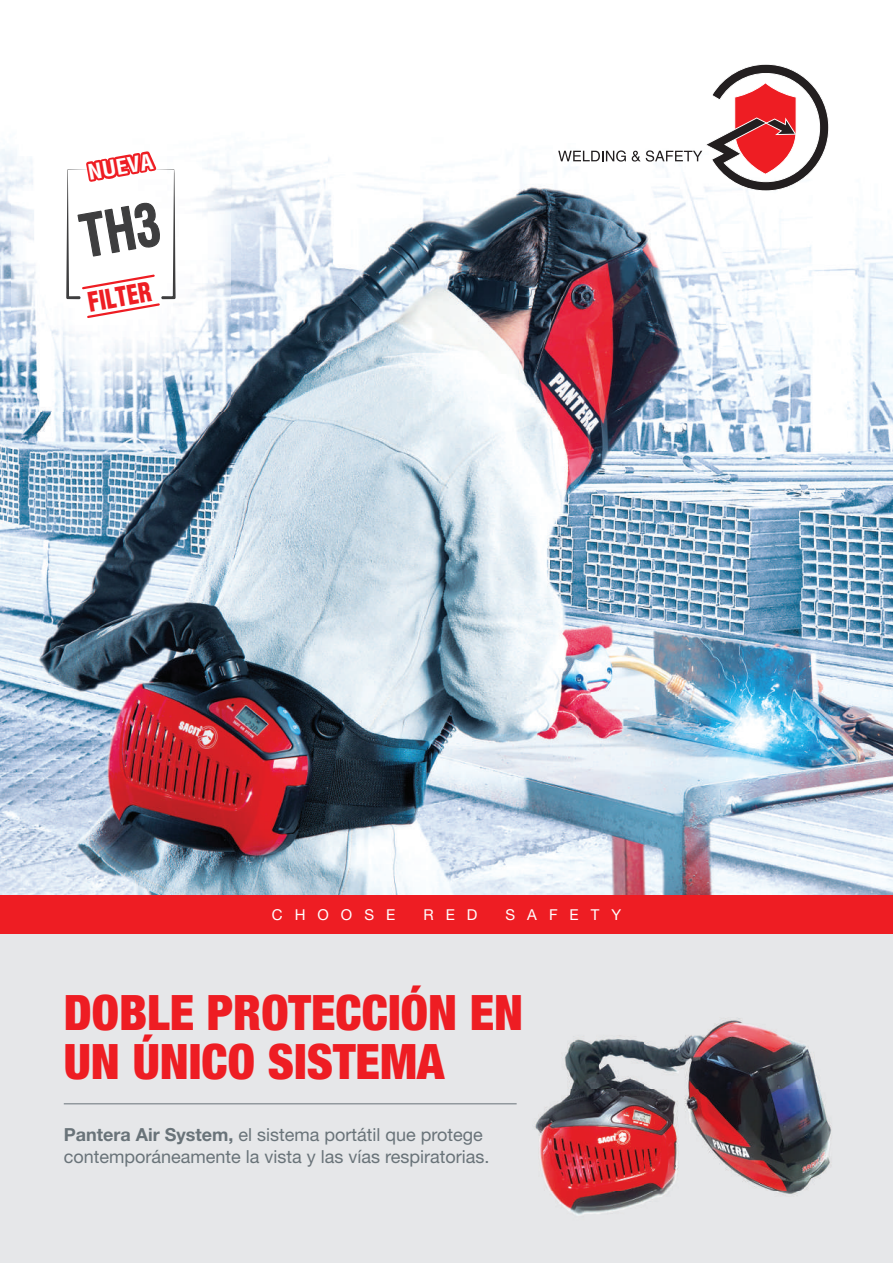
<style>
.page{position:relative;width:893px;height:1263px;background:#fff}
.page>*{position:absolute;margin:0;border:0;box-sizing:border-box;transform-origin:0 0}
.t1{font:900 condensed 48.9px/48.9px "Helvetica Neue LT Std";color:#ee1d23}
.t2{font:900 condensed 26.55px "Helvetica";color:#ee1d23;scale:.87 1}
.t3{font:700 condensed 21px "Helvetica";color:#fff;scale:1.1 1}
.t4{font:18px/21.6px "Helvetica Neue LT Std";color:#697379}
.t5{font:15px "Helvetica Neue LT Std";letter-spacing:.8em;color:#fff}
.s1{font-weight:700}
</style>
<div class="page">
<img style="left:0;top:148px;width:893px;height:748px">
<div style="left:0;top:915px;width:893px;height:348px;background:#e6e7e9"></div>
<div style="left:0;top:896px;width:893px;height:38px;background:#ee1d23"></div>
<img style="left:486px;top:1018px;width:346px;height:198px">
<svg style="left:558px;top:150px;width:68px;height:12px"></svg>
<svg style="left:632px;top:64px;width:197px;height:127px"></svg>
<img style="left:11px;top:148px;width:219px;height:264px">
<hr style="left:64px;top:1103px;width:453px;height:1px;background:#697379">
<svg style="left:66px;top:148px;width:110px;height:171px"></svg>
<p class="t3" style="left:86px;top:159px;width:61px;rotate:-10deg">NUEVA</p>
<h2 class="t2" style="left:85px;top:286px;width:75px;rotate:-10deg">FILTER</h2>
<p class="t5" style="left:272px;top:906px;width:125px">CHOOSE</p>
<p class="t5" style="left:423px;top:906px;width:55px">RED</p>
<p class="t5" style="left:506px;top:906px;width:117px">SAFETY</p>
<h1 class="t1" style="left:64px;top:988px;width:461px">DOBLE PROTECCIÓN EN<br>UN ÚNICO SISTEMA</h1>
<p class="t4" style="left:64px;top:1124px;width:427px"><span class="s1">Pantera Air System,</span> el sistema portátil que protege contemporáneamente la vista y las vías respiratorias.</p>
</div>
